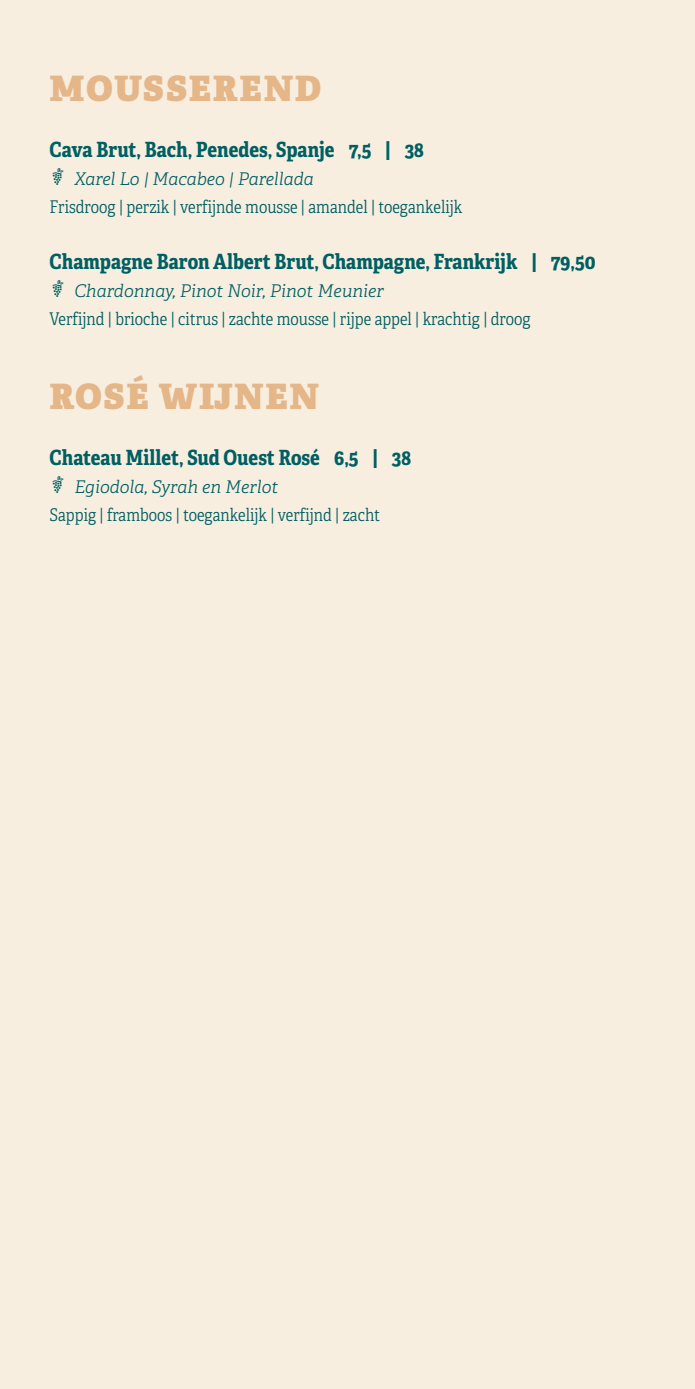
<style>
.page{position:relative;width:695px;height:1389px;background:#fff}
.page>*{position:absolute;margin:0;border:0;box-sizing:border-box;transform-origin:0 0}
.t1{font:800 35px "Adelle";letter-spacing:.06em;color:#e4b688}
.t2{font:700 21px "Adelle Condensed";color:#005f62}
.t3{font:300 17.5px "Adelle Condensed";color:#005f62}
.t4{font:italic 300 17.5px "Adelle";color:#005f62}
.s1{font-family:"lpfood";font-weight:400;font-style:normal}
</style>
<div class="page">
<div style="left:0;top:0;width:694px;height:1389px;background:#f8eee0"></div>
<h1 class="t1" style="left:50px;top:65px;width:272px">MOUSSEREND</h1>
<p class="t2" style="left:50px;top:136px;width:375px">Cava Brut, Bach, Penedes, Spanje 7,5 | 38</p>
<p class="t4" style="left:50px;top:168px;width:266px"><span class="s1">D</span> Xarel Lo | Macabeo | Parellada</p>
<p class="t3" style="left:50px;top:196px;width:414px">Frisdroog | perzik | verfijnde mousse | amandel | toegankelijk</p>
<p class="t2" style="left:50px;top:248px;width:547px">Champagne Baron Albert Brut, Champagne, Frankrijk | 79,50</p>
<p class="t4" style="left:50px;top:280px;width:336px"><span class="s1">D</span> Chardonnay, Pinot Noir, Pinot Meunier</p>
<p class="t3" style="left:50px;top:308px;width:482px">Verfijnd | brioche | citrus | zachte mousse | rijpe appel | krachtig | droog</p>
<h1 class="t1" style="left:50px;top:373px;width:270px">ROSÉ WIJNEN</h1>
<p class="t2" style="left:50px;top:444px;width:363px">Chateau Millet, Sud Ouest Rosé 6,5 | 38</p>
<p class="t4" style="left:50px;top:476px;width:230px"><span class="s1">D</span> Egiodola, Syrah en Merlot</p>
<p class="t3" style="left:50px;top:504px;width:332px">Sappig | framboos | toegankelijk | verfijnd | zacht</p>
</div>
